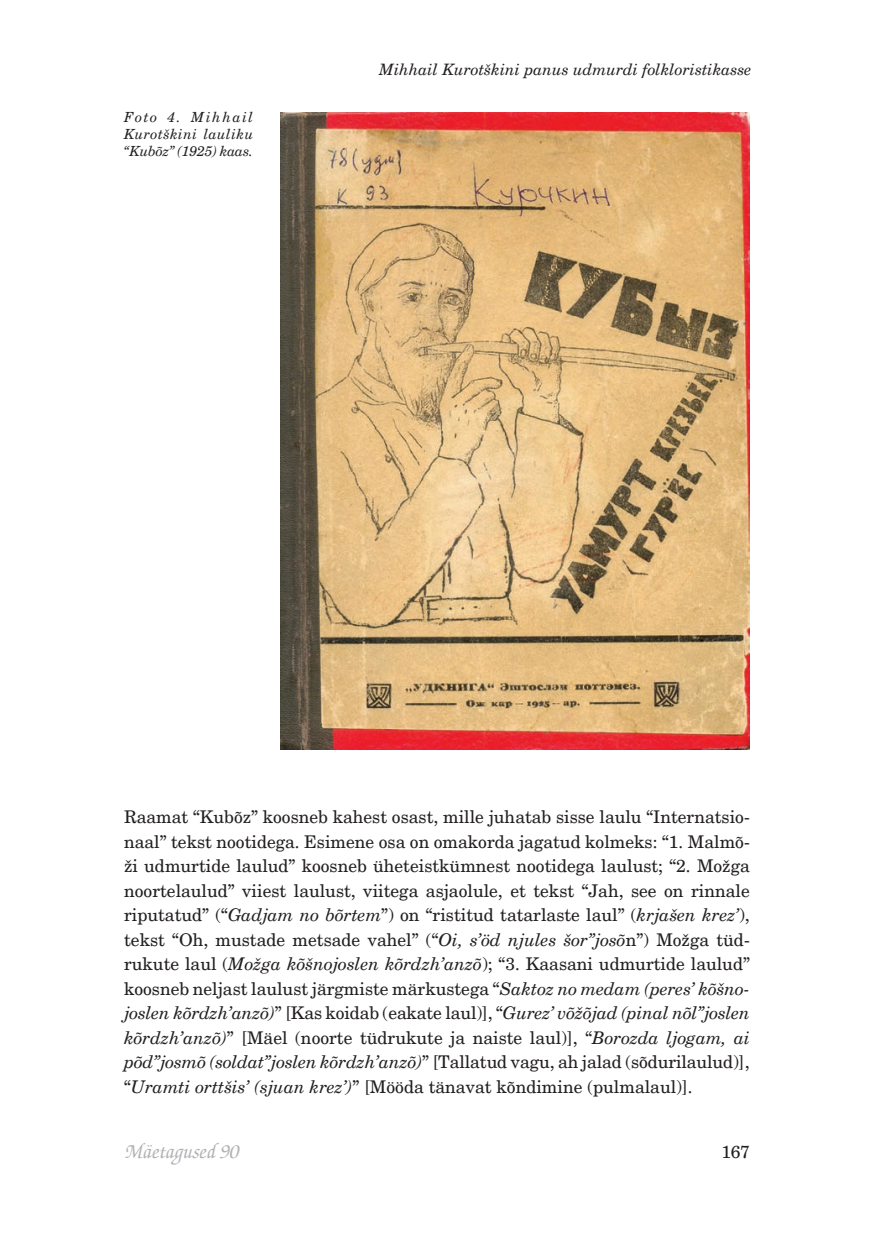
<style>
.page{position:relative;width:874px;height:1241px;background:#fff}
.page>*{position:absolute;margin:0;border:0;box-sizing:border-box;transform-origin:0 0}
.t1{font:italic 500 21px "Zapf Chancery";color:#b2b3b7}
.t2{font:17.5px/24.5px "New Century Schlbk";color:#231f20;text-align:justify}
.t3{font:italic 15.75px "New Century Schlbk";color:#231f20}
.t4{font:italic 14px/16.8px "New Century Schlbk";letter-spacing:.03em;color:#231f20;text-align:justify}
.s1{font-style:italic}
</style>
<div class="page">
<img style="left:280px;top:112px;width:469px;height:637px">
<p class="t4" style="left:124px;top:109px;width:131px">Foto 4. Mihhail Kurotškini lauliku “Kubõz” (1925) kaas.</p>
<p class="t3" style="left:379px;top:59px;width:374px">Mihhail Kurotškini panus udmurdi folkloristikasse</p>
<p class="t2" style="left:124px;top:804px;width:627px">Raamat “Kubõz” koosneb kahest osast, mille juhatab sisse laulu “Internatsio&shy;naal” tekst nootidega. Esimene osa on omakorda jagatud kolmeks: “1. Malmõ&shy;ži udmurtide laulud” koosneb üheteistkümnest nootidega laulust; “2. Možga noortelaulud” viiest laulust, viitega asjaolule, et tekst “Jah, see on rinnale riputatud” (“<span class="s1">Gadjam no bõrtem</span>”) on “ristitud tatarlaste laul” (<span class="s1">krjašen krez’</span>), tekst “Oh, mustade metsade vahel” (“<span class="s1">Oi, s’öd njules šor”josõ</span>n”) Možga tüd&shy;rukute laul (<span class="s1">Možga kõšnojoslen kõrdzh’anzõ</span>); “3. Kaasani udmurtide laulud” koosneb neljast laulust järgmiste märkustega “<span class="s1">Saktoz no medam (peres’ kõšno&shy;joslen kõrdzh’anzõ)</span>” [Kas koidab (eakate laul)], “<span class="s1">Gurez’ võžõjad (pinal nõl”joslen kõrdzh’anzõ)</span>” [Mäel (noorte tüdrukute ja naiste laul)], “<span class="s1">Borozda ljogam, ai põd”josmõ (soldat”joslen kõrdzh’anzõ)</span>” [Tallatud vagu, ah jalad (sõdurilaulud)], “<span class="s1">Uramti orttšis’ (sjuan krez’)</span>” [Mööda tänavat kõndimine (pulmalaul)].</p>
<p class="t1" style="left:124px;top:1137px;width:115px">Mäetagused 90</p>
<p class="t2" style="left:721px;top:1139px;width:30px">167</p>
</div>
